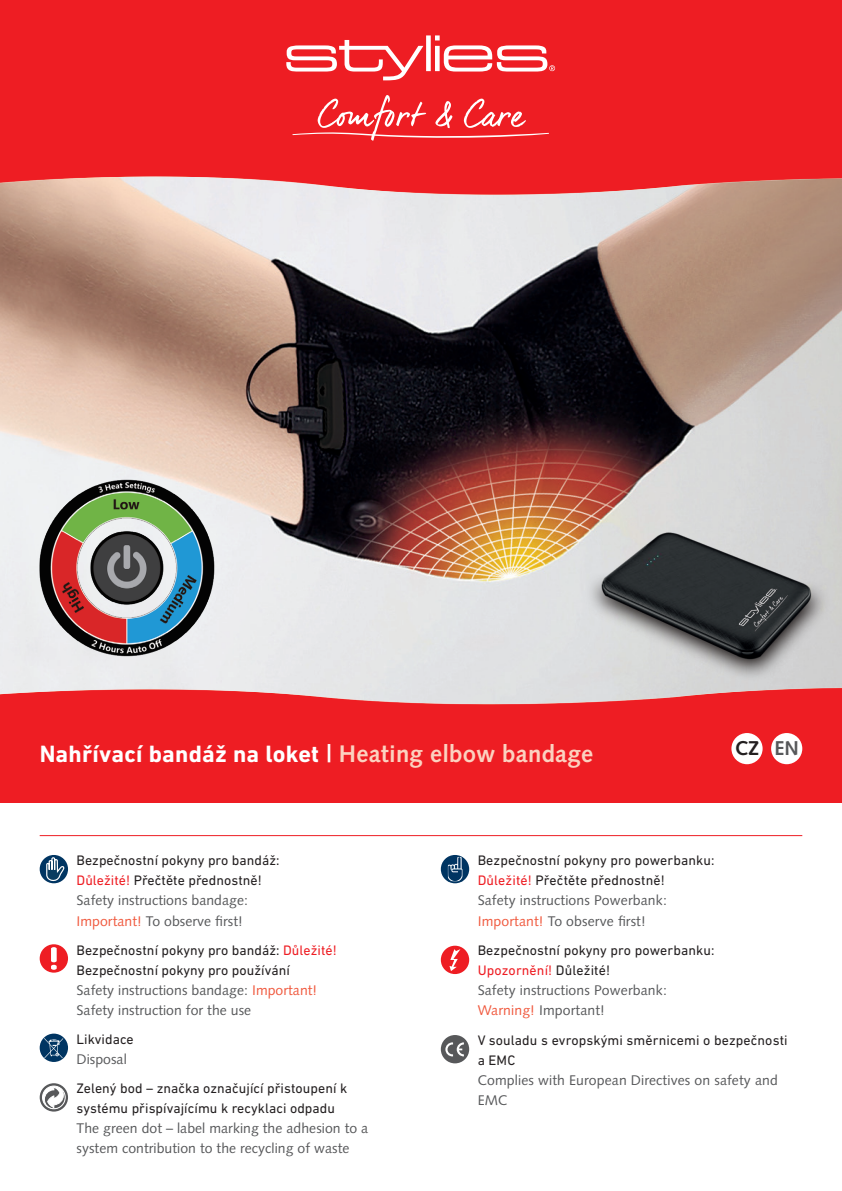
<style>
.page{position:relative;width:842px;height:1191px;background:#fff}
.page>*{position:absolute;margin:0;border:0;box-sizing:border-box;transform-origin:0 0}
.t1{font:700 24px "DIN Next LT Pro";letter-spacing:.01em;color:#fff}
.t2{font:700 20px "Syntax LT Std";color:#231f20}
.t3{font:14px/20px "DIN Next LT Pro";letter-spacing:.005em;color:#231f20}
.t4{font:14px/20px "Syntax LT Std";letter-spacing:.005em;color:#57585a}
.s1{font-family:"Syntax LT Std"}
.s2{font-family:"Syntax LT Std";color:#fcd2c0}
.s3{color:#57585a}
.s4{color:#ee1d23}
.s5{color:#f0593e}
</style>
<div class="page">
<img style="left:0;top:312px;width:842px;height:368px">
<img style="left:0;top:0;width:842px;height:312px">
<svg style="left:286px;top:35px;width:269px;height:45px"></svg>
<svg style="left:292px;top:95px;width:257px;height:46px;background:#f03c41"></svg>
<img style="left:563px;top:478px;width:279px;height:202px">
<img style="left:34px;top:475px;width:185px;height:185px">
<div style="left:40px;top:855px;width:28px;height:28px;background:#003562;border-radius:50%"></div>
<svg style="left:46px;top:857px;width:19px;height:27px"></svg>
<svg style="left:40px;top:1033px;width:28px;height:29px"></svg>
<svg style="left:44px;top:1037px;width:19px;height:21px"></svg>
<div style="left:40px;top:944px;width:28px;height:28px;background:#ee1d23;border-radius:50%"></div>
<svg style="left:51px;top:947px;width:6px;height:22px"></svg>
<div style="left:441px;top:1035px;width:28px;height:28px;background:#57585a;border-radius:50%"></div>
<svg style="left:445px;top:1042px;width:19px;height:14px"></svg>
<hr style="left:40px;top:835px;width:762px;height:1px;background:#ee1d23">
<div style="left:441px;top:855px;width:28px;height:28px;background:#003562;border-radius:50%"></div>
<img style="left:448px;top:857px;width:14px;height:24px">
<div style="left:441px;top:945px;width:28px;height:29px;background:#ee1d23;border-radius:50%"></div>
<svg style="left:449px;top:949px;width:11px;height:22px"></svg>
<img style="left:0;top:680px;width:842px;height:122px">
<svg style="left:40px;top:1083px;width:28px;height:28px"></svg>
<svg style="left:44px;top:1086px;width:21px;height:22px"></svg>
<div style="left:42px;top:1085px;width:23px;height:24px;border:1px solid #fff;border-radius:50%"></div>
<div style="left:771px;top:733px;width:31px;height:31px;background:#fff;border-radius:50%"></div>
<div style="left:731px;top:733px;width:32px;height:31px;background:#fff;border-radius:50%"></div>
<h1 class="t1" style="left:40px;top:740px;width:555px">Nahřívací bandáž na loket <span class="s1">|</span> <span class="s2">Heating elbow bandage</span></h1>
<h2 class="t2" style="left:735px;top:736px;width:66px">CZ <span class="s3">EN</span></h2>
<p class="t3" style="left:77px;top:850px;width:205px">Bezpečnostní pokyny pro bandáž:<br><span class="s4">Důležité!</span> Přečtěte přednostně!</p>
<p class="t4" style="left:77px;top:890px;width:173px">Safety instructions bandage:<br><span class="s5">Important!</span> To observe first!</p>
<p class="t3" style="left:77px;top:939px;width:262px">Bezpečnostní pokyny pro bandáž: <span class="s4">Důležité!<br></span>Bezpečnostní pokyny pro používání</p>
<p class="t4" style="left:77px;top:979px;width:242px">Safety instructions bandage: <span class="s5">Important!<br></span>Safety instruction for the use</p>
<p class="t3" style="left:77px;top:1028px;width:59px">Likvidace</p>
<p class="t4" style="left:77px;top:1048px;width:52px">Disposal</p>
<p class="t3" style="left:77px;top:1077px;width:272px">Zelený bod – značka označující přistoupení k systému přispívajícímu k recyklaci odpadu</p>
<p class="t4" style="left:77px;top:1117px;width:293px">The green dot – label marking the adhesion to a system contribution to the recycling of waste</p>
<p class="t3" style="left:478px;top:850px;width:238px">Bezpečnostní pokyny pro powerbanku:<br><span class="s4">Důležité!</span> Přečtěte přednostně!</p>
<p class="t4" style="left:478px;top:890px;width:191px">Safety instructions Powerbank:<br><span class="s5">Important!</span> To observe first!</p>
<p class="t3" style="left:478px;top:940px;width:238px">Bezpečnostní pokyny pro powerbanku:<br><span class="s4">Upozornění!</span> Důležité!</p>
<p class="t4" style="left:478px;top:980px;width:191px">Safety instructions Powerbank:<br><span class="s5">Warning!</span> Important!</p>
<p class="t3" style="left:478px;top:1029px;width:311px">V souladu s evropskými směrnicemi o bezpečnosti a EMC</p>
<p class="t4" style="left:478px;top:1069px;width:302px">Complies with European Directives on safety and<br>EMC</p>
</div>
